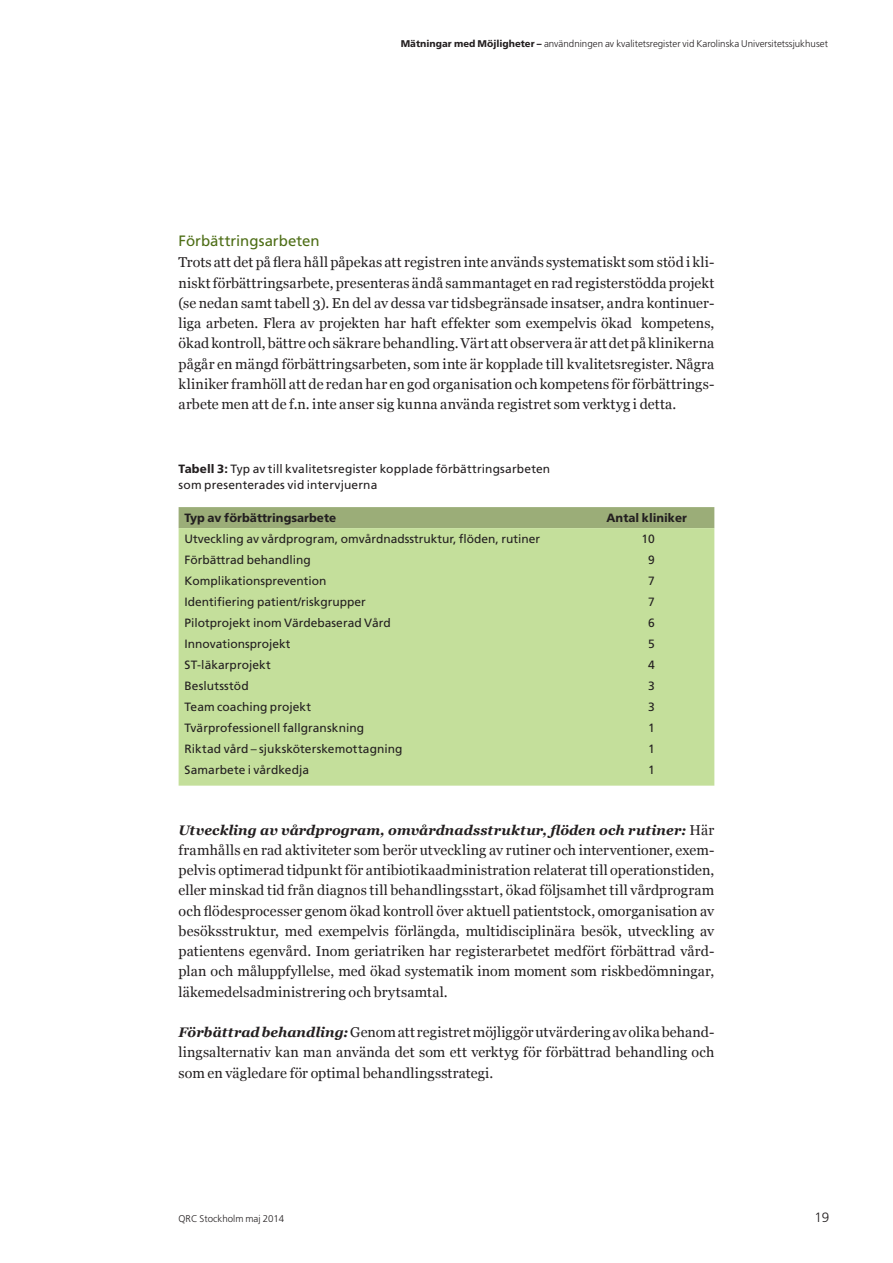
<style>
.page{position:relative;width:893px;height:1263px;background:#fff}
.page>*{position:absolute;margin:0;border:0;box-sizing:border-box;transform-origin:0 0}
.Rubrik_3{font:15px "Frutiger SLLOTF";color:#4e6e17}
.Brödtext{font:14.25px/20.2px "Georgia";letter-spacing:.01em;color:#231f20;text-align:justify}
.Brödtext-2{font:italic 700 13.8px "Georgia";letter-spacing:.005em;color:#231f20}
.t1{font:300 13.5px "Frutiger SLLOTF";color:#231f20}
.Brödtext-3{font:12px "Frutiger SLLOTF";color:#231f20}
.t2{font:800 12px "Frutiger SLLOTF";color:#231f20}
.t3{font:300 9.75px "Frutiger SLLOTF";color:#231f20}
.s1{font-weight:800}
.s2{font-weight:400;font-style:normal;font-size:14.25px}
.s3{font-weight:700;font-style:italic;font-size:13.8px}
</style>
<div class="page">
<div style="left:179px;top:507px;width:535px;height:21px;background:#9bad78"></div>
<div style="left:179px;top:528px;width:535px;height:258px;background:#c4df9b"></div>
<p class="t3" style="left:401px;top:38px;width:429px"><span class="s1">Mätningar med Möjligheter –</span> användningen av kvalitetsregister vid Karolinska Universitetssjukhuset</p>
<p class="Rubrik_3" style="left:179px;top:232px;width:143px">Förbättringsarbeten</p>
<p class="Brödtext" style="left:179px;top:253px;width:537px">Trots att det på flera håll påpekas att registren inte används systematiskt som stöd i kli&shy;niskt förbättringsarbete, presenteras ändå sammantaget en rad registerstödda projekt (se nedan samt tabell 3). En del av dessa var tidsbegränsade insatser, andra kontinuer&shy;liga arbeten. Flera av projekten har haft effekter som exempelvis ökad kompetens, ökad kontroll, bättre och säkrare behandling. Värt att observera är att det på klinikerna pågår en mängd förbättringsarbeten, som inte är kopplade till kvalitetsregister. Några kliniker framhöll att de redan har en god organisation och kompetens för förbättrings&shy;arbete men att de f.n. inte anser sig kunna använda registret som verktyg i detta.</p>
<p class="Brödtext-3" style="left:179px;top:461px;width:373px"><span class="s1">Tabell 3:</span> Typ av till kvalitetsregister kopplade förbättringsarbeten</p>
<p class="Brödtext-3" style="left:179px;top:478px;width:200px">som presenterades vid intervjuerna</p>
<p class="t2" style="left:185px;top:511px;width:153px">Typ av förbättringsarbete</p>
<p class="t2" style="left:607px;top:511px;width:82px">Antal kliniker</p>
<p class="Brödtext-3" style="left:185px;top:532px;width:357px">Utveckling av vårdprogram, omvårdnadsstruktur, flöden, rutiner</p>
<p class="Brödtext-3" style="left:641px;top:532px;width:15px">10</p>
<p class="Brödtext-3" style="left:185px;top:553px;width:128px">Förbättrad behandling</p>
<p class="Brödtext-3" style="left:648px;top:553px;width:8px">9</p>
<p class="Brödtext-3" style="left:185px;top:574px;width:144px">Komplikationsprevention</p>
<p class="Brödtext-3" style="left:648px;top:574px;width:8px">7</p>
<p class="Brödtext-3" style="left:185px;top:595px;width:183px">Identifiering patient/riskgrupper</p>
<p class="Brödtext-3" style="left:648px;top:595px;width:8px">7</p>
<p class="Brödtext-3" style="left:185px;top:616px;width:208px">Pilotprojekt inom Värdebaserad Vård</p>
<p class="Brödtext-3" style="left:648px;top:616px;width:8px">6</p>
<p class="Brödtext-3" style="left:185px;top:637px;width:108px">Innovationsprojekt</p>
<p class="Brödtext-3" style="left:648px;top:637px;width:8px">5</p>
<p class="Brödtext-3" style="left:185px;top:658px;width:88px">ST-läkarprojekt</p>
<p class="Brödtext-3" style="left:648px;top:658px;width:8px">4</p>
<p class="Brödtext-3" style="left:185px;top:679px;width:66px">Beslutsstöd</p>
<p class="Brödtext-3" style="left:648px;top:679px;width:8px">3</p>
<p class="Brödtext-3" style="left:185px;top:700px;width:128px">Team coaching projekt</p>
<p class="Brödtext-3" style="left:648px;top:700px;width:8px">3</p>
<p class="Brödtext-3" style="left:185px;top:721px;width:181px">Tvärprofessionell fallgranskning</p>
<p class="Brödtext-3" style="left:648px;top:721px;width:8px">1</p>
<p class="Brödtext-3" style="left:185px;top:742px;width:219px">Riktad vård – sjuksköterskemottagning</p>
<p class="Brödtext-3" style="left:648px;top:742px;width:8px">1</p>
<p class="Brödtext-3" style="left:185px;top:763px;width:126px">Samarbete i vårdkedja</p>
<p class="Brödtext-3" style="left:648px;top:763px;width:8px">1</p>
<p class="Brödtext-2" style="left:179px;top:821px;width:537px">Utveckling av vårdprogram, omvårdnadsstruktur, flöden och rutiner: <span class="s2">Här</span></p>
<p class="Brödtext" style="left:179px;top:840px;width:537px">framhålls en rad aktiviteter som berör utveckling av rutiner och interventioner, exem&shy;pelvis optimerad tidpunkt för antibiotikaadministration relaterat till operationstiden, eller minskad tid från diagnos till behandlingsstart, ökad följsamhet till vårdprogram och flödesprocesser genom ökad kontroll över aktuell patientstock, omorganisation av besöksstruktur, med exempelvis förlängda, multidisciplinära besök, utveckling av patientens egenvård. Inom geriatriken har registerarbetet medfört förbättrad vård&shy;plan och måluppfyllelse, med ökad systematik inom moment som riskbedömningar, läkemedelsadministrering och brytsamtal.</p>
<p class="Brödtext" style="left:179px;top:1022px;width:537px"><span class="s3">Förbättrad behandling:</span> Genom att registret möjliggör utvärdering av olika behand&shy;lingsalternativ kan man använda det som ett verktyg för förbättrad behandling och som en vägledare för optimal behandlingsstrategi.</p>
<p class="t3" style="left:179px;top:1213px;width:107px">QRC Stockholm maj 2014</p>
<p class="t1" style="left:814px;top:1209px;width:16px">19</p>
</div>
